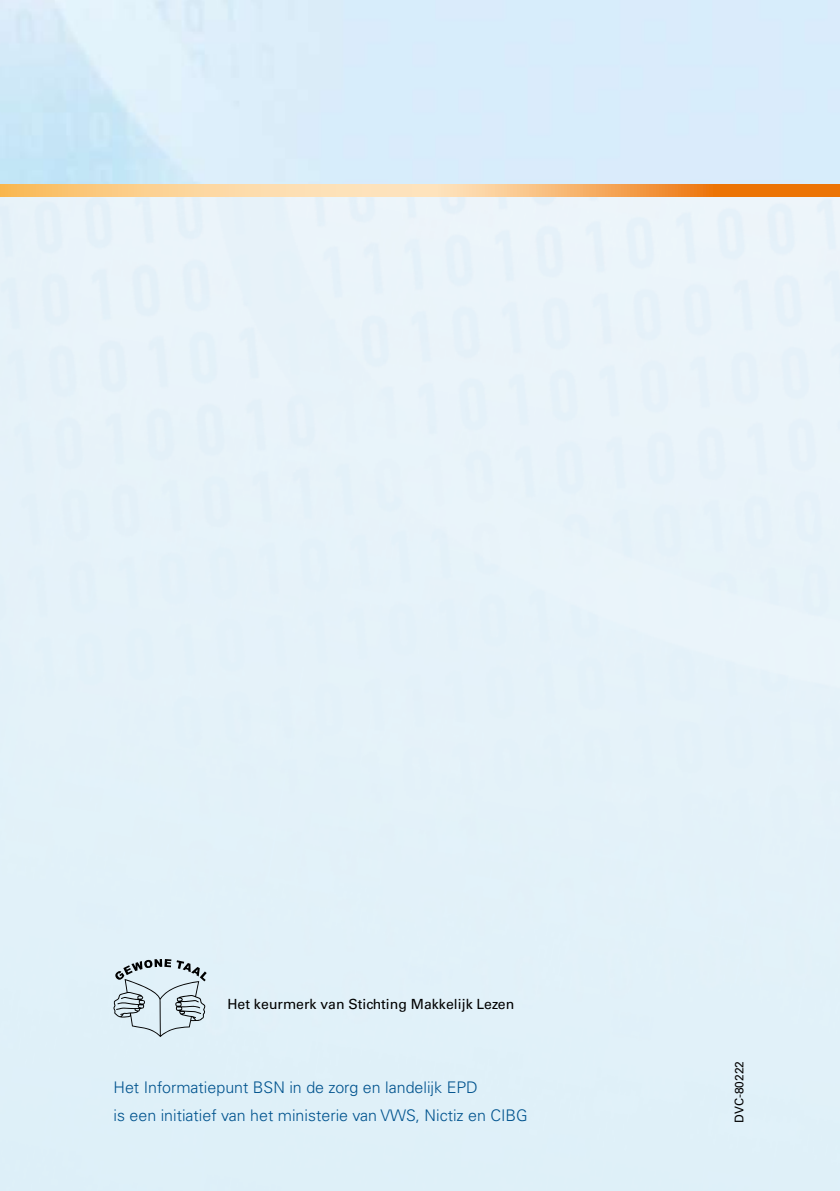
<style>
.page{position:relative;width:840px;height:1191px;background:#fff}
.page>*{position:absolute;margin:0;border:0;box-sizing:border-box;transform-origin:0 0}
.t1{font:300 16px/28px "Univers";color:#00538e}
.t2{font:14px "Univers";color:#000}
.t3{font:12px "Univers";color:#000}
</style>
<div class="page">
<div style="left:416px;top:196px;width:423px;height:211px;background:#eaf4fa"></div>
<div style="left:0;top:196px;width:416px;height:223px;background:#e9f3f9"></div>
<div style="left:692px;top:350px;width:147px;height:841px;background:#e7f3f9"></div>
<div style="left:267px;top:407px;width:552px;height:558px;background:#e5f2f9"></div>
<div style="left:0;top:419px;width:336px;height:421px;background:#e5f2f9"></div>
<div style="left:760px;top:770px;width:79px;height:421px;background:#e2f1f9"></div>
<div style="left:0;top:840px;width:470px;height:351px;background:#e0f0f8"></div>
<div style="left:423px;top:919px;width:316px;height:272px;background:#e0f1f9"></div>
<img style="left:0;top:0;width:839px;height:185px">
<svg style="left:0;top:185px;width:839px;height:11px;background:#f7ba74"></svg>
<svg style="left:113px;top:959px;width:93px;height:78px;background:#c1cfd6"></svg>
<p class="t2" style="left:227px;top:995px;width:288px">Het keurmerk van Stichting Makkelijk Lezen</p>
<p class="t1" style="left:113px;top:1073px;width:415px">Het Informatiepunt BSN in de zorg en landelijk EPD<br>is een initiatief van het ministerie van VWS, Nictiz en CIBG</p>
<p class="t3" style="left:731px;top:1122px;width:63px;rotate:-90deg">DVC-80222</p>
</div>
